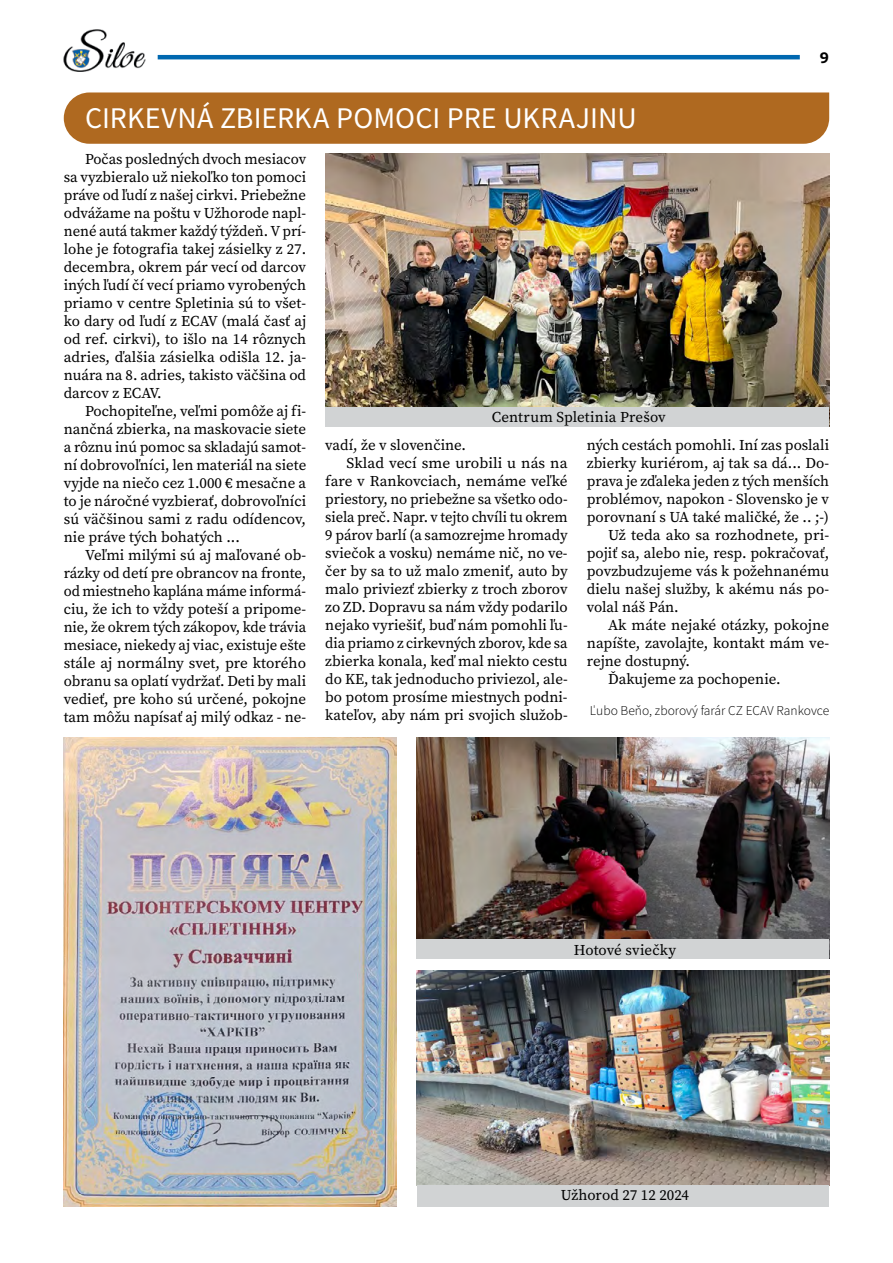
<style>
.page{position:relative;width:893px;height:1263px;background:#fff}
.page>*{position:absolute;margin:0;border:0;box-sizing:border-box;transform-origin:0 0}
.t1{font:30px "Source Sans Pro";letter-spacing:.005em;color:#fff}
.t2{font:15px/18px "Source Serif Pro";color:#000;text-align:justify}
.t3{font:700 15px "Bitter";color:#000}
.t4{font:300 13.5px "Source Sans Pro";color:#000}
</style>
<div class="page">
<img style="left:64px;top:29px;width:82px;height:43px">
<hr style="left:158px;top:55px;width:642px;height:4px;background:#0068b0">
<div style="left:64px;top:92px;width:765px;height:52px;background:#af6920"></div>
<img style="left:325px;top:153px;width:504px;height:254px">
<div style="left:325px;top:407px;width:504px;height:19px;background:#d1d3d4"></div>
<img style="left:417px;top:971px;width:412px;height:214px">
<div style="left:417px;top:1185px;width:412px;height:22px;background:#d1d3d4"></div>
<img style="left:64px;top:737px;width:332px;height:470px">
<img style="left:417px;top:737px;width:412px;height:202px">
<div style="left:417px;top:939px;width:412px;height:20px;background:#d1d3d4"></div>
<p class="t3" style="left:820px;top:46px;width:11px">9</p>
<h1 class="t1" style="left:85px;top:99px;width:553px">CIRKEVNÁ ZBIERKA POMOCI PRE UKRAJINU</h1>
<p class="t2" style="left:64px;top:150px;width:244px;text-indent:21px">Počas posledných dvoch mesiacov sa vyzbieralo už niekoľko ton pomoci práve od ľudí z našej cirkvi. Priebežne odvážame na poštu v Užhorode napl&shy;nené autá takmer každý týždeň. V prí&shy;lohe je fotografia takej zásielky z 27. decembra, okrem pár vecí od darcov iných ľudí čí vecí priamo vyrobených priamo v centre Spletinia sú to všet&shy;ko dary od ľudí z ECAV (malá časť aj od ref. cirkvi), to išlo na 14 rôznych adries, ďalšia zásielka odišla 12. ja&shy;nuára na 8. adries, takisto väčšina od darcov z ECAV.</p>
<p class="t2" style="left:64px;top:402px;width:244px;text-indent:21px">Pochopiteľne, veľmi pomôže aj fi&shy;nančná zbierka, na maskovacie siete a rôznu inú pomoc sa skladajú samot&shy;ní dobrovoľníci, len materiál na siete vyjde na niečo cez 1.000 € mesačne a to je náročné vyzbierať, dobrovoľníci sú väčšinou sami z radu odídencov, nie práve tých bohatých ...</p>
<p class="t2" style="left:64px;top:546px;width:244px;text-indent:21px">Veľmi milými sú aj maľované ob&shy;rázky od detí pre obrancov na fronte, od miestneho kaplána máme informá&shy;ciu, že ich to vždy poteší a pripome&shy;nie, že okrem tých zákopov, kde trávia mesiace, niekedy aj viac, existuje ešte stále aj normálny svet, pre ktorého obranu sa oplatí vydržať. Deti by mali vedieť, pre koho sú určené, pokojne tam môžu napísať aj milý odkaz - ne-</p>
<p class="t2" style="left:492px;top:408px;width:175px">Centrum Spletinia Prešov</p>
<p class="t2" style="left:325px;top:436px;width:142px">vadí, že v slovenčine.</p>
<p class="t2" style="left:347px;top:454px;width:222px">Sklad vecí sme urobili u nás na</p>
<p class="t2" style="left:325px;top:472px;width:244px">fare v Rankovciach, nemáme veľké</p>
<p class="t2" style="left:325px;top:490px;width:244px">priestory, no priebežne sa všetko odo-</p>
<p class="t2" style="left:325px;top:508px;width:244px">siela preč. Napr. v tejto chvíli tu okrem</p>
<p class="t2" style="left:325px;top:526px;width:244px">9 párov barlí (a samozrejme hromady</p>
<p class="t2" style="left:325px;top:544px;width:244px">sviečok a vosku) nemáme nič, no ve-</p>
<p class="t2" style="left:325px;top:562px;width:244px">čer by sa to už malo zmeniť, auto by</p>
<p class="t2" style="left:325px;top:580px;width:244px">malo priviezť zbierky z troch zborov</p>
<p class="t2" style="left:325px;top:598px;width:244px">zo ZD. Dopravu sa nám vždy podarilo</p>
<p class="t2" style="left:325px;top:616px;width:244px">nejako vyriešiť, buď nám pomohli ľu-</p>
<p class="t2" style="left:325px;top:634px;width:244px">dia priamo z cirkevných zborov, kde sa</p>
<p class="t2" style="left:325px;top:652px;width:244px">zbierka konala, keď mal niekto cestu</p>
<p class="t2" style="left:325px;top:670px;width:244px">do KE, tak jednoducho priviezol, ale-</p>
<p class="t2" style="left:325px;top:688px;width:244px">bo potom prosíme miestnych podni-</p>
<p class="t2" style="left:325px;top:706px;width:244px">kateľov, aby nám pri svojich služob-</p>
<p class="t2" style="left:587px;top:436px;width:244px">ných cestách pomohli. Iní zas poslali</p>
<p class="t2" style="left:587px;top:454px;width:244px">zbierky kuriérom, aj tak sa dá... Do-</p>
<p class="t2" style="left:587px;top:472px;width:244px">prava je zďaleka jeden z tých menších</p>
<p class="t2" style="left:587px;top:490px;width:244px">problémov, napokon - Slovensko je v</p>
<p class="t2" style="left:587px;top:508px;width:243px">porovnaní s UA také maličké, že .. ;-)</p>
<p class="t2" style="left:608px;top:526px;width:223px">Už teda ako sa rozhodnete, pri-</p>
<p class="t2" style="left:587px;top:544px;width:244px">pojiť sa, alebo nie, resp. pokračovať,</p>
<p class="t2" style="left:587px;top:562px;width:244px">povzbudzujeme vás k požehnanému</p>
<p class="t2" style="left:587px;top:580px;width:244px">dielu našej služby, k akému nás po-</p>
<p class="t2" style="left:587px;top:598px;width:93px">volal náš Pán.</p>
<p class="t2" style="left:608px;top:616px;width:223px">Ak máte nejaké otázky, pokojne</p>
<p class="t2" style="left:587px;top:634px;width:244px">napíšte, zavolajte, kontakt mám ve-</p>
<p class="t2" style="left:587px;top:652px;width:105px">rejne dostupný.</p>
<p class="t2" style="left:608px;top:670px;width:174px">Ďakujeme za pochopenie.</p>
<p class="t4" style="left:590px;top:702px;width:241px">Ľubo Beňo, zborový farár CZ ECAV Rankovce</p>
<p class="t2" style="left:574px;top:941px;width:104px">Hotové sviečky</p>
<p class="t2" style="left:561px;top:1186px;width:130px">Užhorod 27 12 2024</p>
</div>
